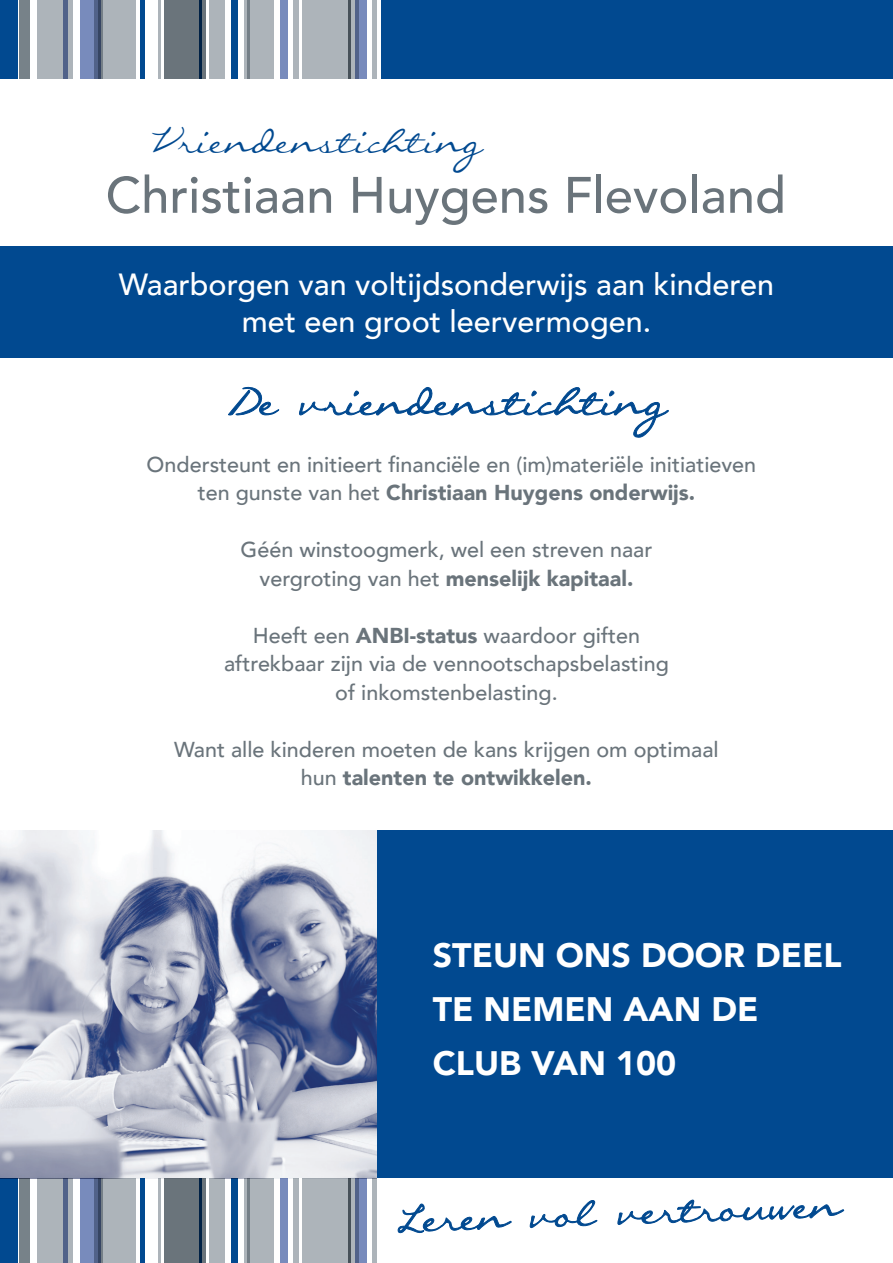
<style>
.page{position:relative;width:893px;height:1263px;background:#fff}
.page>*{position:absolute;margin:0;border:0;box-sizing:border-box;transform-origin:0 0}
.t1{font:55.05px "Callie Hand";color:#014990}
.t2{font:54px "Callie Hand";color:#014990}
.t3{font:500 50.7px "Avenir";color:#6a747b}
.t4{font:48.9px "Callie Hand";color:#014990}
.t5{font:900 33.9px/54px "Avenir";color:#fff}
.t6{font:500 30.6px/37.5px "Avenir";color:#fff;text-align:center}
.t7{font:500 21.6px/28.5px "Avenir";color:#6a747b;text-align:center}
.s1{font-weight:900}
</style>
<div class="page">
<div style="left:0;top:246px;width:893px;height:112px;background:#014990"></div>
<div style="left:377px;top:830px;width:516px;height:348px;background:#014990"></div>
<svg style="left:228px;top:386px;width:51px;height:30px"></svg>
<svg style="left:299px;top:387px;width:370px;height:50px"></svg>
<svg style="left:397px;top:1203px;width:115px;height:30px"></svg>
<svg style="left:530px;top:1200px;width:68px;height:28px"></svg>
<svg style="left:617px;top:1199px;width:227px;height:26px"></svg>
<img style="left:0;top:830px;width:377px;height:348px">
<div style="left:80px;top:0;width:21px;height:78px;background:#788bbc"></div>
<div style="left:0;top:0;width:17px;height:78px;background:#014990"></div>
<div style="left:20px;top:0;width:10px;height:78px;background:#778289"></div>
<div style="left:38px;top:0;width:35px;height:78px;background:#adb4ba"></div>
<div style="left:94px;top:0;width:41px;height:78px;background:#adb4ba"></div>
<div style="left:164px;top:0;width:42px;height:78px;background:#6a747b"></div>
<div style="left:209px;top:0;width:15px;height:78px;background:#adb4ba"></div>
<div style="left:231px;top:0;width:7px;height:78px;background:#014990"></div>
<div style="left:244px;top:0;width:30px;height:78px;background:#adb4ba"></div>
<div style="left:280px;top:0;width:7px;height:78px;background:#788bbc"></div>
<div style="left:294px;top:0;width:65px;height:78px;background:#adb4ba"></div>
<div style="left:63px;top:0;width:5px;height:78px;background:#516289"></div>
<svg style="left:99px;top:0;width:4px;height:78px"></svg>
<hr style="left:140px;top:0;width:4px;height:78px;background:#014990">
<div style="left:372px;top:0;width:5px;height:78px;background:#adb4ba"></div>
<svg style="left:355px;top:0;width:11px;height:78px"></svg>
<hr style="left:158px;top:0;width:3px;height:78px;background:#adb4ba">
<hr style="left:199px;top:0;width:3px;height:78px;background:#014990">
<hr style="left:348px;top:0;width:3px;height:78px;background:#6a747b">
<div style="left:382px;top:0;width:511px;height:78px;background:#014990"></div>
<hr style="left:299px;top:0;width:3px;height:78px;background:#fff">
<div style="left:80px;top:1178px;width:21px;height:85px;background:#788bbc"></div>
<div style="left:0;top:1178px;width:17px;height:85px;background:#014990"></div>
<div style="left:20px;top:1178px;width:10px;height:85px;background:#778289"></div>
<div style="left:38px;top:1178px;width:35px;height:85px;background:#adb4ba"></div>
<div style="left:94px;top:1178px;width:41px;height:85px;background:#adb4ba"></div>
<div style="left:164px;top:1178px;width:42px;height:85px;background:#6a747b"></div>
<div style="left:209px;top:1178px;width:15px;height:85px;background:#adb4ba"></div>
<div style="left:231px;top:1178px;width:7px;height:85px;background:#014990"></div>
<div style="left:244px;top:1178px;width:30px;height:85px;background:#adb4ba"></div>
<div style="left:280px;top:1178px;width:7px;height:85px;background:#788bbc"></div>
<div style="left:294px;top:1178px;width:65px;height:85px;background:#adb4ba"></div>
<div style="left:63px;top:1178px;width:5px;height:85px;background:#516289"></div>
<svg style="left:99px;top:1178px;width:4px;height:85px"></svg>
<hr style="left:140px;top:1178px;width:4px;height:85px;background:#014990">
<div style="left:372px;top:1178px;width:5px;height:85px;background:#adb4ba"></div>
<svg style="left:355px;top:1178px;width:11px;height:85px"></svg>
<hr style="left:158px;top:1178px;width:3px;height:85px;background:#adb4ba">
<hr style="left:199px;top:1178px;width:3px;height:85px;background:#014990">
<hr style="left:348px;top:1178px;width:3px;height:85px;background:#6a747b">
<hr style="left:299px;top:1178px;width:3px;height:85px;background:#fff">
<h3 class="t4" style="left:143px;top:124px;width:341px">Vriendenstichting</h3>
<h3 class="t3" style="left:106px;top:151px;width:682px">Christiaan Huygens Flevoland</h3>
<h3 class="t6" style="left:119px;top:264px;width:657px">Waarborgen van voltijdsonderwijs aan kinderen met een groot leervermogen.</h3>
<h1 class="t1" style="left:226px;top:382px;width:442px">De vriendenstichting</h1>
<p class="t7" style="left:147px;top:449px;width:611px">Ondersteunt en initieert financiële en (im)materiële initiatieven ten gunste van het <span class="s1">Christiaan Huygens onderwijs.</span></p>
<p class="t7" style="left:241px;top:534px;width:413px">Géén winstoogmerk, wel een streven naar vergroting van het <span class="s1">menselijk kapitaal.</span></p>
<p class="t7" style="left:224px;top:620px;width:446px">Heeft een <span class="s1">ANBI-status</span> waardoor giften aftrekbaar zijn via de vennootschapsbelasting of inkomstenbelasting.</p>
<p class="t7" style="left:174px;top:734px;width:546px">Want alle kinderen moeten de kans krijgen om optimaal hun <span class="s1">talenten te ontwikkelen.</span></p>
<h3 class="t5" style="left:433px;top:927px;width:410px">STEUN ONS DOOR DEEL<br>TE NEMEN AAN DE<br>CLUB VAN 100</h3>
<h2 class="t2" style="left:390px;top:1200px;width:453px;rotate:-2deg">Leren vol vertrouwen</h2>
</div>
